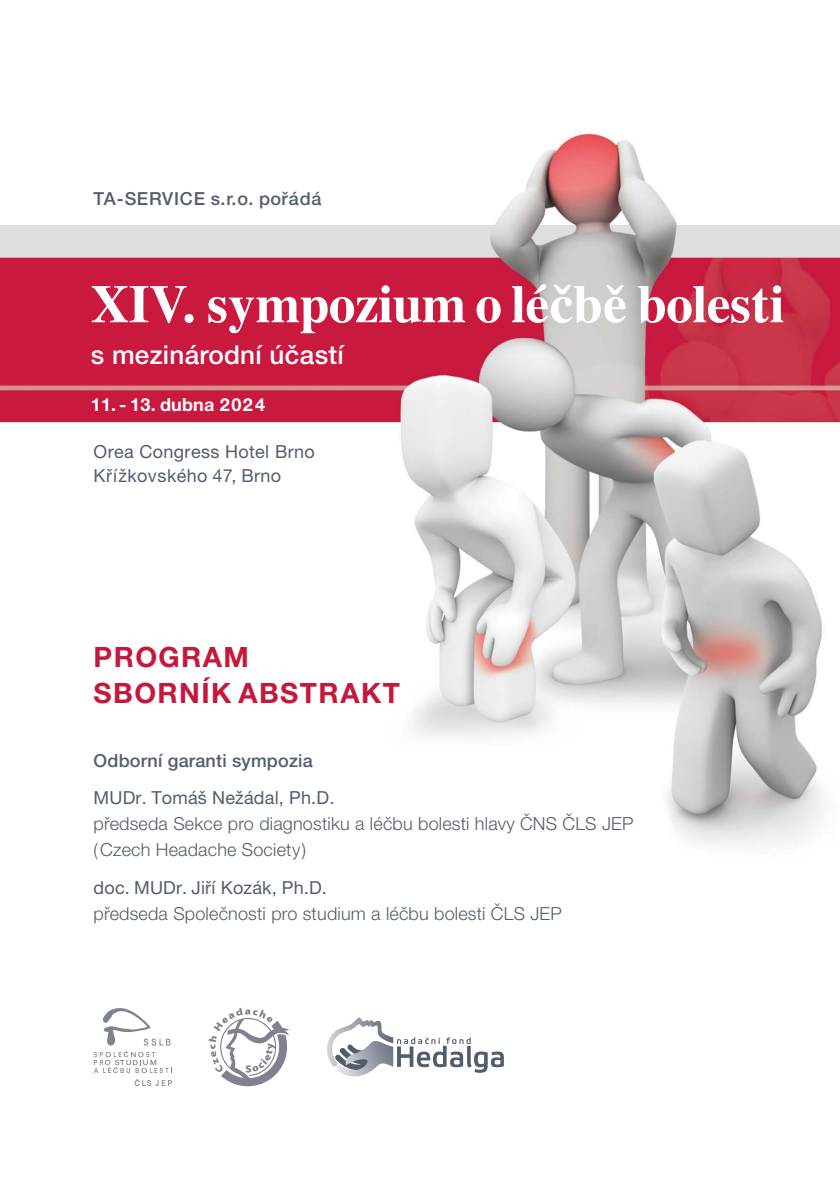
<style>
.page{position:relative;width:840px;height:1191px;background:#fff}
.page>*{position:absolute;margin:0;border:0;box-sizing:border-box;transform-origin:0 0}
.t1{font:700 53.4px "Times";letter-spacing:-.01em;color:#fff}
.t2{font:700 28px/36px "Helvetica Neue LT Pro";letter-spacing:.05em;color:#c6183d}
.t3{font:500 26px "Helvetica Neue LT Pro";letter-spacing:.01em;color:#fff}
.t4{font:300 18px/26px "Helvetica Neue LT Pro";letter-spacing:.01em;color:#525e6d}
.t5{font:18px/24px "Helvetica Neue LT Pro";letter-spacing:.02em;color:#525e6d}
.t6{font:500 18px "Helvetica Neue LT Pro";letter-spacing:.01em;color:#525e6d}
.t7{font:500 18px "Helvetica Neue LT Pro";letter-spacing:.04em;color:#525e6d}
.t8{font:700 18px "Helvetica Neue LT Pro";letter-spacing:.01em;color:#fff}
</style>
<div class="page">
<img style="left:0;top:132px;width:839px;height:955px">
<svg style="left:134px;top:1079px;width:38px;height:7px"></svg>
<svg style="left:94px;top:1006px;width:78px;height:67px"></svg>
<svg style="left:208px;top:1007px;width:81px;height:79px"></svg>
<svg style="left:324px;top:1017px;width:179px;height:63px"></svg>
<p class="t7" style="left:94px;top:188px;width:229px">TA-SERVICE s.r.o. pořádá</p>
<h1 class="t1" style="left:91px;top:253px;width:694px">XIV. sympozium o léčbě bolesti</h1>
<h3 class="t3" style="left:91px;top:339px;width:254px">s mezinárodní účastí</h3>
<p class="t8" style="left:91px;top:394px;width:176px">11. - 13. dubna 2024</p>
<p class="t5" style="left:94px;top:439px;width:222px">Orea Congress Hotel Brno<br>Křížkovského 47, Brno</p>
<h2 class="t2" style="left:94px;top:638px;width:307px">PROGRAM<br>SBORNÍK ABSTRAKT</h2>
<p class="t6" style="left:94px;top:750px;width:220px">Odborní garanti sympozia</p>
<p class="t5" style="left:94px;top:786px;width:242px">MUDr. Tomáš Nežádal, Ph.D.</p>
<p class="t4" style="left:94px;top:810px;width:541px">předseda Sekce pro diagnostiku a léčbu bolesti hlavy ČNS ČLS JEP (Czech Headache Society)</p>
<p class="t5" style="left:94px;top:875px;width:235px">doc. MUDr. Jiří Kozák, Ph.D.</p>
<p class="t4" style="left:94px;top:900px;width:469px">předseda Společnosti pro studium a léčbu bolesti ČLS JEP</p>
</div>
